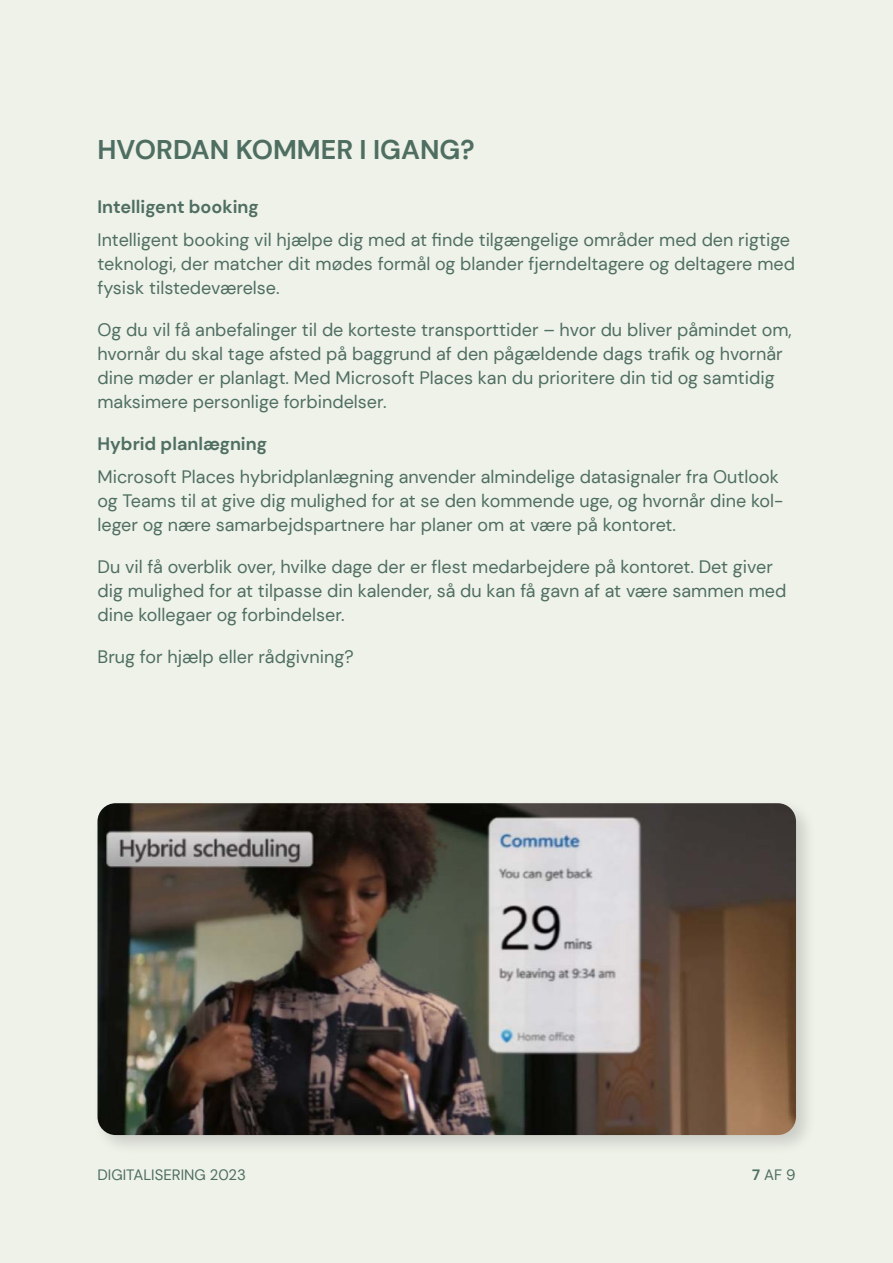
<style>
.page{position:relative;width:893px;height:1263px;background:#eff2e9}
.page>*{position:absolute;margin:0;border:0;box-sizing:border-box;transform-origin:0 0}
.t1{font:700 27px "DM Sans";color:#4f6e62}
.t2{font:18px/24px "DM Sans";color:#4f6e62}
.t3{font:700 18px "DM Sans";color:#4f6e62}
.t4{font:15px "DM Sans";color:#4f6e62}
.s1{font-weight:700}
</style>
<div class="page">
<div style="left:92px;top:798px;width:725px;height:358px;background:#000;opacity:.15"></div>
<img style="left:98px;top:803px;width:698px;height:332px">
<h1 class="t1" style="left:98px;top:132px;width:379px">HVORDAN KOMMER I IGANG?</h1>
<p class="t3" style="left:98px;top:195px;width:163px">Intelligent booking</p>
<p class="t2" style="left:98px;top:227px;width:699px">Intelligent booking vil hjælpe dig med at finde tilgængelige områder med den rigtige teknologi, der matcher dit mødes formål og blander fjerndeltagere og deltagere med fysisk tilstedeværelse.</p>
<p class="t2" style="left:98px;top:317px;width:696px">Og du vil få anbefalinger til de korteste transporttider – hvor du bliver påmindet om, hvornår du skal tage afsted på baggrund af den pågældende dags trafik og hvornår dine møder er planlagt. Med Microsoft Places kan du prioritere din tid og samtidig maksimere personlige forbindelser.</p>
<p class="t3" style="left:98px;top:432px;width:171px">Hybrid planlægning</p>
<p class="t2" style="left:98px;top:464px;width:687px">Microsoft Places hybridplanlægning anvender almindelige datasignaler fra Outlook og Teams til at give dig mulighed for at se den kommende uge, og hvornår dine kol&shy;leger og nære samarbejdspartnere har planer om at være på kontoret.</p>
<p class="t2" style="left:98px;top:554px;width:690px">Du vil få overblik over, hvilke dage der er flest medarbejdere på kontoret. Det giver dig mulighed for at tilpasse din kalender, så du kan få gavn af at være sammen med dine kollegaer og forbindelser.</p>
<p class="t2" style="left:98px;top:644px;width:258px">Brug for hjælp eller rådgivning?</p>
<p class="t4" style="left:98px;top:1166px;width:150px">DIGITALISERING 2023</p>
<p class="t4" style="left:752px;top:1166px;width:45px"><span class="s1">7</span> AF 9</p>
</div>
